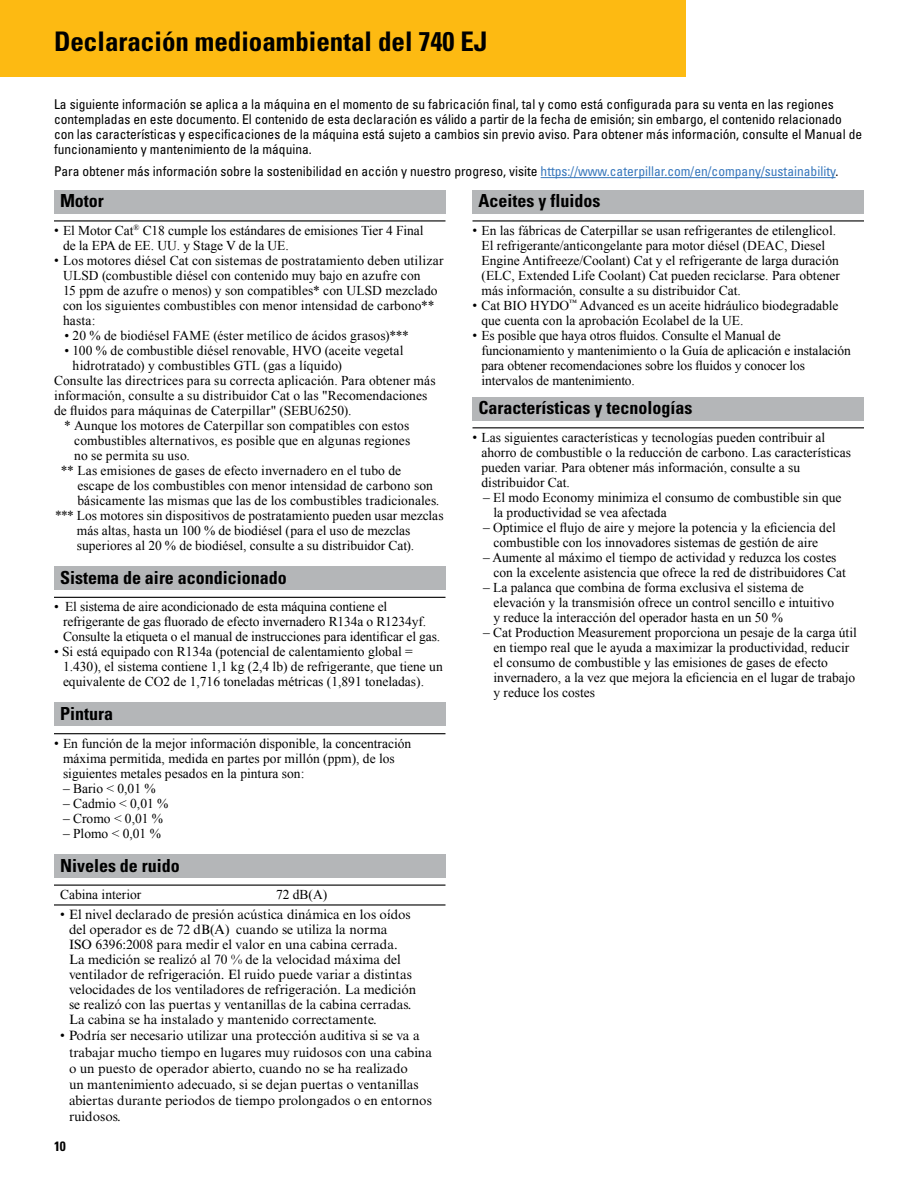
<style>
.page{position:relative;width:918px;height:1188px;background:#fff}
.page>*{position:absolute;margin:0;border:0;box-sizing:border-box;transform-origin:0 0}
.t1{font:700 condensed 27px "Univers LT Std";color:#000}
.t2{font:700 condensed 18px "Univers LT Std";color:#000}
.t3{font:13.5px/15px "Times New Roman";color:#000}
.t4{font:13.5px/15px "Times New Roman MT Std";color:#000}
.t5{font:condensed 13.5px/15px "Univers LT Std";color:#000}
.t6{font:700 condensed 13.5px "Univers LT Std";color:#000}
.s1{color:#3777bc}
.s2{font-family:"Times New Roman MT Std"}
.s3{font-style:italic}
</style>
<div class="page">
<div style="left:54px;top:190px;width:392px;height:23px;background:#b4b6b8"></div>
<hr style="left:54px;top:220px;width:392px;height:1px;background:#000">
<div style="left:54px;top:566px;width:392px;height:24px;background:#b4b6b8"></div>
<hr style="left:54px;top:597px;width:392px;height:1px;background:#000">
<div style="left:54px;top:703px;width:392px;height:23px;background:#b4b6b8"></div>
<hr style="left:54px;top:733px;width:392px;height:1px;background:#000">
<div style="left:54px;top:854px;width:392px;height:24px;background:#b4b6b8"></div>
<hr style="left:54px;top:885px;width:392px;height:1px;background:#000">
<hr style="left:54px;top:904px;width:392px;height:2px;background:#000">
<hr style="left:541px;top:177px;width:295px;height:1px;background:#3777bc">
<div style="left:472px;top:397px;width:392px;height:23px;background:#b4b6b8"></div>
<hr style="left:472px;top:427px;width:392px;height:1px;background:#000">
<div style="left:472px;top:190px;width:392px;height:23px;background:#b4b6b8"></div>
<hr style="left:472px;top:220px;width:392px;height:2px;background:#000">
<div style="left:0;top:0;width:686px;height:76px;background:#fdba12"></div>
<h1 class="t1" style="left:54px;top:25px;width:435px">Declaración medioambiental del 740 EJ</h1>
<p class="t5" style="left:54px;top:96px;width:810px">La siguiente información se aplica a la máquina en el momento de su fabricación final, tal y como está configurada para su venta en las regiones contempladas en este documento. El contenido de esta declaración es válido a partir de la fecha de emisión; sin embargo, el contenido relacionado con las características y especificaciones de la máquina está sujeto a cambios sin previo aviso. Para obtener más información, consulte el Manual de funcionamiento y mantenimiento de la máquina.</p>
<p class="t5" style="left:54px;top:164px;width:784px">Para obtener más información sobre la sostenibilidad en acción y nuestro progreso, visite <span class="s1">https://www.caterpillar.com/en/company/sustainability</span>.</p>
<h2 class="t2" style="left:478px;top:190px;width:123px">Aceites y fluidos</h2>
<p class="t3" style="left:482px;top:223px;width:360px;text-indent:-9px"><span class="s2">•</span> En las fábricas de Caterpillar se usan refrigerantes de etilenglicol.<br>El refrigerante/anticongelante para motor diésel (DEAC, Diesel Engine Antifreeze/Coolant) Cat y el refrigerante de larga duración (ELC, Extended Life Coolant) Cat pueden reciclarse. Para obtener más información, consulte a su distribuidor Cat.</p>
<p class="t3" style="left:481px;top:298px;width:359px;text-indent:-9px"><span class="s2">•</span> Cat BIO HYDO<sup>™</sup> Advanced es un aceite hidráulico biodegradable que cuenta con la aprobación Ecolabel de la UE.</p>
<p class="t3" style="left:481px;top:328px;width:371px;text-indent:-9px"><span class="s2">•</span> Es posible que haya otros fluidos. Consulte el Manual de funcionamiento y mantenimiento o la Guía de aplicación e instalación para obtener recomendaciones sobre los fluidos y conocer los intervalos de mantenimiento.</p>
<h2 class="t2" style="left:478px;top:397px;width:215px">Características y tecnologías</h2>
<p class="t3" style="left:482px;top:429px;width:371px;text-indent:-9px"><span class="s2">•</span> Las siguientes características y tecnologías pueden contribuir al ahorro de combustible o la reducción de carbono. Las características pueden variar. Para obtener más información, consulte a su distribuidor Cat.</p>
<p class="t3" style="left:494px;top:489px;width:349px;text-indent:-11px">– El modo Economy minimiza el consumo de combustible sin que la productividad se vea afectada</p>
<p class="t3" style="left:483px;top:519px;width:354px;text-align:center">– Optimice el flujo de aire y mejore la potencia y la eficiencia del combustible con los innovadores sistemas de gestión de aire</p>
<p class="t3" style="left:494px;top:549px;width:354px;text-indent:-11px">– Aumente al máximo el tiempo de actividad y reduzca los costes con la excelente asistencia que ofrece la red de distribuidores Cat</p>
<p class="t3" style="left:494px;top:579px;width:342px;text-indent:-11px">– La palanca que combina de forma exclusiva el sistema de elevación y la transmisión ofrece un control sencillo e intuitivo y reduce la interacción del operador hasta en un 50 %</p>
<p class="t3" style="left:494px;top:624px;width:365px;text-indent:-11px">– Cat Production Measurement proporciona un pesaje de la carga útil en tiempo real que le ayuda a maximizar la productividad, reducir el consumo de combustible y las emisiones de gases de efecto invernadero, a la vez que mejora la eficiencia en el lugar de trabajo y reduce los costes</p>
<h2 class="t2" style="left:60px;top:190px;width:45px">Motor</h2>
<p class="t3" style="left:63px;top:223px;width:362px;text-indent:-9px"><span class="s2">•</span> El Motor Cat<sup>®</sup> C18 cumple los estándares de emisiones Tier 4 Final de la EPA de EE. UU. y Stage V de la UE.</p>
<p class="t3" style="left:63px;top:253px;width:382px;text-indent:-9px"><span class="s2">•</span> Los motores diésel Cat con sistemas de postratamiento deben utilizar ULSD (combustible diésel con contenido muy bajo en azufre con<br>15 ppm de azufre o menos) y son compatibles* con ULSD mezclado con los siguientes combustibles con menor intensidad de carbono** hasta:</p>
<p class="t3" style="left:65px;top:328px;width:346px">• 20 % de biodiésel FAME (éster metílico de ácidos grasos)***</p>
<p class="t3" style="left:65px;top:343px;width:341px">• 100 % de combustible diésel renovable, HVO (aceite vegetal</p>
<p class="t3" style="left:73px;top:358px;width:271px">hidrotratado) y combustibles GTL (gas a líquido)</p>
<p class="t3" style="left:54px;top:373px;width:383px">Consulte las directrices para su correcta aplicación. Para obtener más</p>
<p class="t3" style="left:54px;top:388px;width:375px">información, consulte a su distribuidor Cat o las "Recomendaciones</p>
<p class="t3" style="left:54px;top:403px;width:299px">de fluidos para máquinas de Caterpillar" (SEBU6250).</p>
<p class="t3" style="left:64px;top:418px;width:347px">* Aunque los motores de Caterpillar son compatibles con estos</p>
<p class="t3" style="left:74px;top:433px;width:338px">combustibles alternativos, es posible que en algunas regiones</p>
<p class="t3" style="left:74px;top:448px;width:117px">no se permita su uso.</p>
<p class="t3" style="left:61px;top:463px;width:342px">** Las emisiones de gases de efecto invernadero en el tubo de</p>
<p class="t3" style="left:77px;top:478px;width:357px">escape de los combustibles con menor intensidad de carbono son</p>
<p class="t3" style="left:77px;top:493px;width:364px">básicamente las mismas que las de los combustibles tradicionales<span class="s3">.</span></p>
<p class="t3" style="left:54px;top:508px;width:391px"><span class="s3">**</span>* Los motores sin dispositivos de postratamiento pueden usar mezclas</p>
<p class="t3" style="left:77px;top:523px;width:335px">más altas, hasta un 100 % de biodiésel (para el uso de mezclas</p>
<p class="t3" style="left:77px;top:538px;width:339px">superiores al 20 % de biodiésel, consulte a su distribuidor Cat).</p>
<h2 class="t2" style="left:60px;top:566px;width:228px">Sistema de aire acondicionado</h2>
<p class="t3" style="left:63px;top:599px;width:379px;text-indent:-9px">• El sistema de aire acondicionado de esta máquina contiene el refrigerante de gas fluorado de efecto invernadero R134a o R1234yf.<br>Consulte la etiqueta o el manual de instrucciones para identificar el gas.</p>
<p class="t3" style="left:63px;top:644px;width:381px;text-indent:-9px">• Si está equipado con R134a (potencial de calentamiento global =<br>1.430), el sistema contiene 1,1 kg (2,4 lb) de refrigerante, que tiene un equivalente de CO2 de 1,716 toneladas métricas (1,891 toneladas).</p>
<h2 class="t2" style="left:60px;top:703px;width:55px">Pintura</h2>
<p class="t3" style="left:63px;top:735px;width:350px;text-indent:-9px"><span class="s2">•</span> En función de la mejor información disponible, la concentración máxima permitida, medida en partes por millón (ppm), de los siguientes metales pesados en la pintura son:</p>
<p class="t3" style="left:63px;top:780px;width:94px">– Bario &lt; 0,01 %</p>
<p class="t3" style="left:63px;top:795px;width:107px">– Cadmio &lt; 0,01 %</p>
<p class="t3" style="left:63px;top:810px;width:102px">– Cromo &lt; 0,01 %</p>
<p class="t3" style="left:63px;top:825px;width:99px">– Plomo &lt; 0,01 %</p>
<h2 class="t2" style="left:60px;top:854px;width:121px">Niveles de ruido</h2>
<p class="t3" style="left:60px;top:887px;width:83px">Cabina interior</p>
<p class="t3" style="left:276px;top:887px;width:53px">72 dB(A)</p>
<p class="t4" style="left:69px;top:907px;width:349px;text-indent:-9px">• El nivel declarado de presión acústica dinámica en los oídos del operador es de 72 dB(A) cuando se utiliza la norma<br>ISO 6396:2008 para medir el valor en una cabina cerrada.<br>La medición se realizó al 70 % de la velocidad máxima del ventilador de refrigeración. El ruido puede variar a distintas velocidades de los ventiladores de refrigeración. La medición se realizó con las puertas y ventanillas de la cabina cerradas.<br>La cabina se ha instalado y mantenido correctamente.</p>
<p class="t4" style="left:69px;top:1028px;width:365px;line-height:16.2px;text-indent:-9px">• Podría ser necesario utilizar una protección auditiva si se va a trabajar mucho tiempo en lugares muy ruidosos con una cabina o un puesto de operador abierto, cuando no se ha realizado<br>un mantenimiento adecuado, si se dejan puertas o ventanillas abiertas durante periodos de tiempo prolongados o en entornos ruidosos.</p>
<p class="t6" style="left:54px;top:1138px;width:13px">10</p>
</div>
